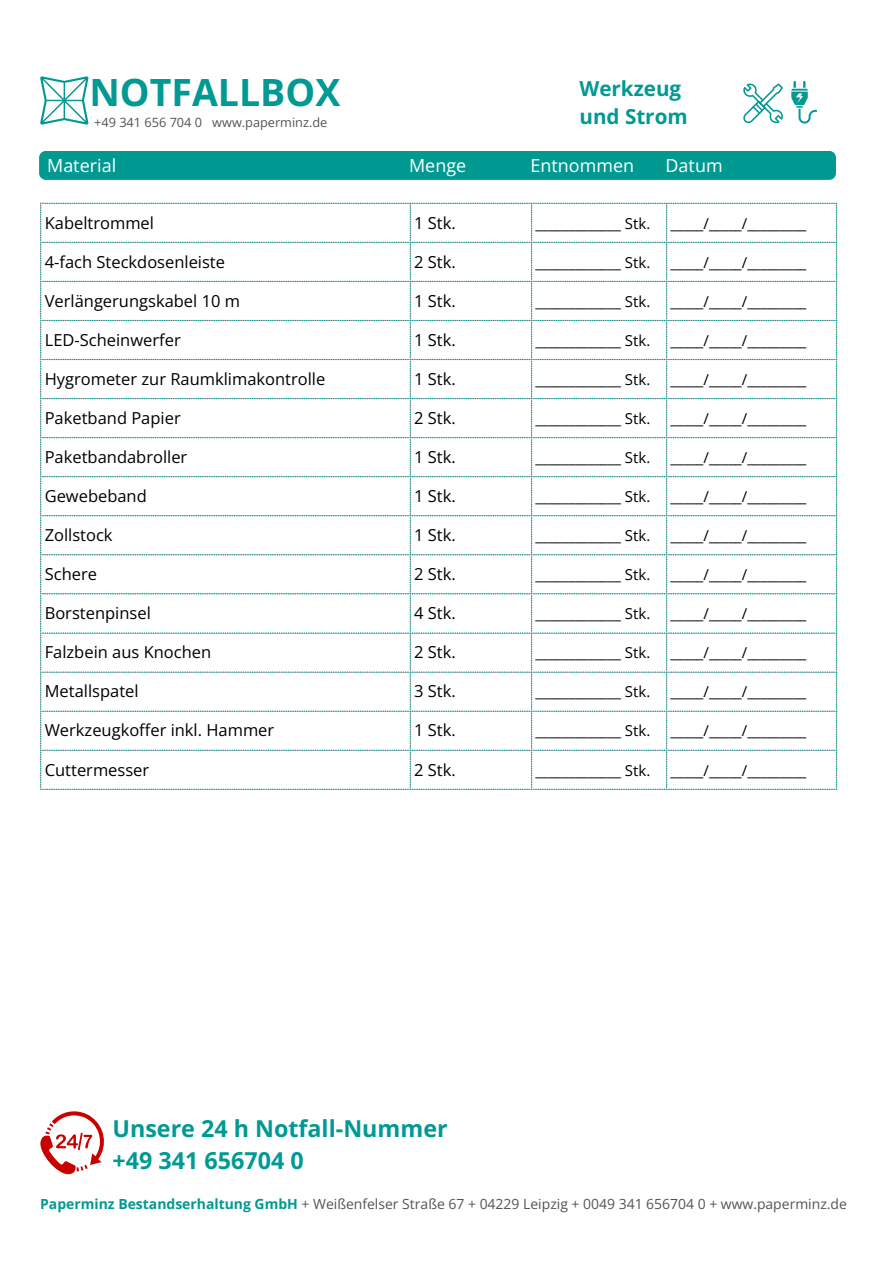
<style>
.page{position:relative;width:893px;height:1264px;background:#fff}
.page>*{position:absolute;margin:0;border:0;box-sizing:border-box;transform-origin:0 0}
.t1{font:700 37.5px "Open Sans";color:#009993}
.t2{font:700 23.25px/31.7px "Open Sans";color:#009993}
.t3{font:700 20.7px/28.3px "Open Sans";color:#009993}
.t4{font:18px "Open Sans";color:#fff}
.t5{font:16.5px "Open Sans";color:#000}
.t6{font:15px "Open Sans";color:#000}
.t7{font:13.95px "Open Sans";color:#545454}
.t8{font:12.75px "Open Sans";color:#545454}
.s1{font-weight:700;color:#009993}
</style>
<div class="page">
<div style="left:39px;top:151px;width:796px;height:29px;background:#009992;border-radius:7px"></div>
<svg style="left:40px;top:1111px;width:64px;height:63px"></svg>
<svg style="left:743px;top:83px;width:40px;height:40px"></svg>
<svg style="left:791px;top:81px;width:25px;height:43px"></svg>
<svg style="left:40px;top:203px;width:371px;height:586px"></svg>
<svg style="left:412px;top:203px;width:120px;height:586px"></svg>
<svg style="left:533px;top:203px;width:134px;height:586px"></svg>
<svg style="left:668px;top:203px;width:169px;height:586px"></svg>
<svg style="left:40px;top:76px;width:48px;height:49px"></svg>
<p class="t1" style="left:89px;top:66px;width:252px">NOTFALLBOX</p>
<p class="t8" style="left:94px;top:113px;width:235px">+49 341 656 704 0 www.paperminz.de</p>
<p class="t3" style="left:579px;top:74px;width:110px">Werkzeug und Strom</p>
<p class="t4" style="left:47px;top:153px;width:71px">Material</p>
<p class="t4" style="left:409px;top:153px;width:59px">Menge</p>
<p class="t4" style="left:530px;top:153px;width:105px">Entnommen</p>
<p class="t4" style="left:665px;top:153px;width:59px">Datum</p>
<h1 class="t5" style="left:45px;top:211px;width:111px">Kabeltrommel</h1>
<p class="t5" style="left:414px;top:211px;width:43px">1 Stk.</p>
<h3 class="t6" style="left:535px;top:212px;width:116px">_____________ Stk.</h3>
<p class="t6" style="left:670px;top:212px;width:137px">_____/_____/_________</p>
<p class="t5" style="left:45px;top:250px;width:182px">4-fach Steckdosenleiste</p>
<h4 class="t5" style="left:414px;top:250px;width:43px">2 Stk.</h4>
<h4 class="t6" style="left:535px;top:252px;width:116px">_____________ Stk.</h4>
<h4 class="t6" style="left:670px;top:252px;width:137px">_____/_____/_________</h4>
<h4 class="t5" style="left:45px;top:289px;width:197px">Verlängerungskabel 10 m</h4>
<p class="t5" style="left:414px;top:289px;width:43px">1 Stk.</p>
<p class="t6" style="left:535px;top:291px;width:116px">_____________ Stk.</p>
<p class="t6" style="left:670px;top:291px;width:137px">_____/_____/_________</p>
<p class="t5" style="left:45px;top:328px;width:137px">LED-Scheinwerfer</p>
<p class="t5" style="left:414px;top:328px;width:43px">1 Stk.</p>
<p class="t6" style="left:535px;top:330px;width:116px">_____________ Stk.</p>
<p class="t6" style="left:670px;top:330px;width:137px">_____/_____/_________</p>
<p class="t5" style="left:45px;top:367px;width:282px">Hygrometer zur Raumklimakontrolle</p>
<p class="t5" style="left:414px;top:367px;width:43px">1 Stk.</p>
<p class="t6" style="left:535px;top:369px;width:116px">_____________ Stk.</p>
<p class="t6" style="left:670px;top:369px;width:137px">_____/_____/_________</p>
<p class="t5" style="left:45px;top:406px;width:137px">Paketband Papier</p>
<p class="t5" style="left:414px;top:406px;width:43px">2 Stk.</p>
<p class="t6" style="left:535px;top:408px;width:116px">_____________ Stk.</p>
<p class="t6" style="left:670px;top:408px;width:137px">_____/_____/_________</p>
<p class="t5" style="left:45px;top:445px;width:144px">Paketbandabroller</p>
<p class="t5" style="left:414px;top:445px;width:43px">1 Stk.</p>
<p class="t6" style="left:535px;top:447px;width:116px">_____________ Stk.</p>
<p class="t6" style="left:670px;top:447px;width:137px">_____/_____/_________</p>
<p class="t5" style="left:45px;top:484px;width:104px">Gewebeband</p>
<p class="t5" style="left:414px;top:484px;width:43px">1 Stk.</p>
<p class="t6" style="left:535px;top:486px;width:116px">_____________ Stk.</p>
<p class="t6" style="left:670px;top:486px;width:137px">_____/_____/_________</p>
<p class="t5" style="left:45px;top:523px;width:69px">Zollstock</p>
<p class="t5" style="left:414px;top:523px;width:43px">1 Stk.</p>
<p class="t6" style="left:535px;top:525px;width:116px">_____________ Stk.</p>
<p class="t6" style="left:670px;top:525px;width:137px">_____/_____/_________</p>
<p class="t5" style="left:45px;top:562px;width:54px">Schere</p>
<p class="t5" style="left:414px;top:562px;width:43px">2 Stk.</p>
<p class="t6" style="left:535px;top:564px;width:116px">_____________ Stk.</p>
<p class="t6" style="left:670px;top:564px;width:137px">_____/_____/_________</p>
<p class="t5" style="left:45px;top:601px;width:108px">Borstenpinsel</p>
<p class="t5" style="left:414px;top:601px;width:43px">4 Stk.</p>
<p class="t6" style="left:535px;top:603px;width:116px">_____________ Stk.</p>
<p class="t6" style="left:670px;top:603px;width:137px">_____/_____/_________</p>
<p class="t5" style="left:45px;top:640px;width:168px">Falzbein aus Knochen</p>
<p class="t5" style="left:414px;top:640px;width:43px">2 Stk.</p>
<p class="t6" style="left:535px;top:642px;width:116px">_____________ Stk.</p>
<p class="t6" style="left:670px;top:642px;width:137px">_____/_____/_________</p>
<p class="t5" style="left:45px;top:679px;width:95px">Metallspatel</p>
<p class="t5" style="left:414px;top:679px;width:43px">3 Stk.</p>
<p class="t6" style="left:535px;top:681px;width:116px">_____________ Stk.</p>
<p class="t6" style="left:670px;top:681px;width:137px">_____/_____/_________</p>
<p class="t5" style="left:45px;top:718px;width:231px">Werkzeugkoffer inkl. Hammer</p>
<p class="t5" style="left:414px;top:718px;width:43px">1 Stk.</p>
<p class="t6" style="left:535px;top:720px;width:116px">_____________ Stk.</p>
<p class="t6" style="left:670px;top:720px;width:137px">_____/_____/_________</p>
<p class="t5" style="left:45px;top:758px;width:106px">Cuttermesser</p>
<p class="t5" style="left:414px;top:758px;width:43px">2 Stk.</p>
<p class="t6" style="left:535px;top:759px;width:116px">_____________ Stk.</p>
<p class="t6" style="left:670px;top:759px;width:137px">_____/_____/_________</p>
<p class="t2" style="left:112px;top:1112px;width:337px">Unsere 24 h Notfall-Nummer +49 341 656704 0</p>
<p class="t7" style="left:40px;top:1193px;width:808px"><span class="s1">Paperminz Bestandserhaltung GmbH</span> + Weißenfelser Straße 67 + 04229 Leipzig + 0049 341 656704 0 + www.paperminz.de</p>
</div>
